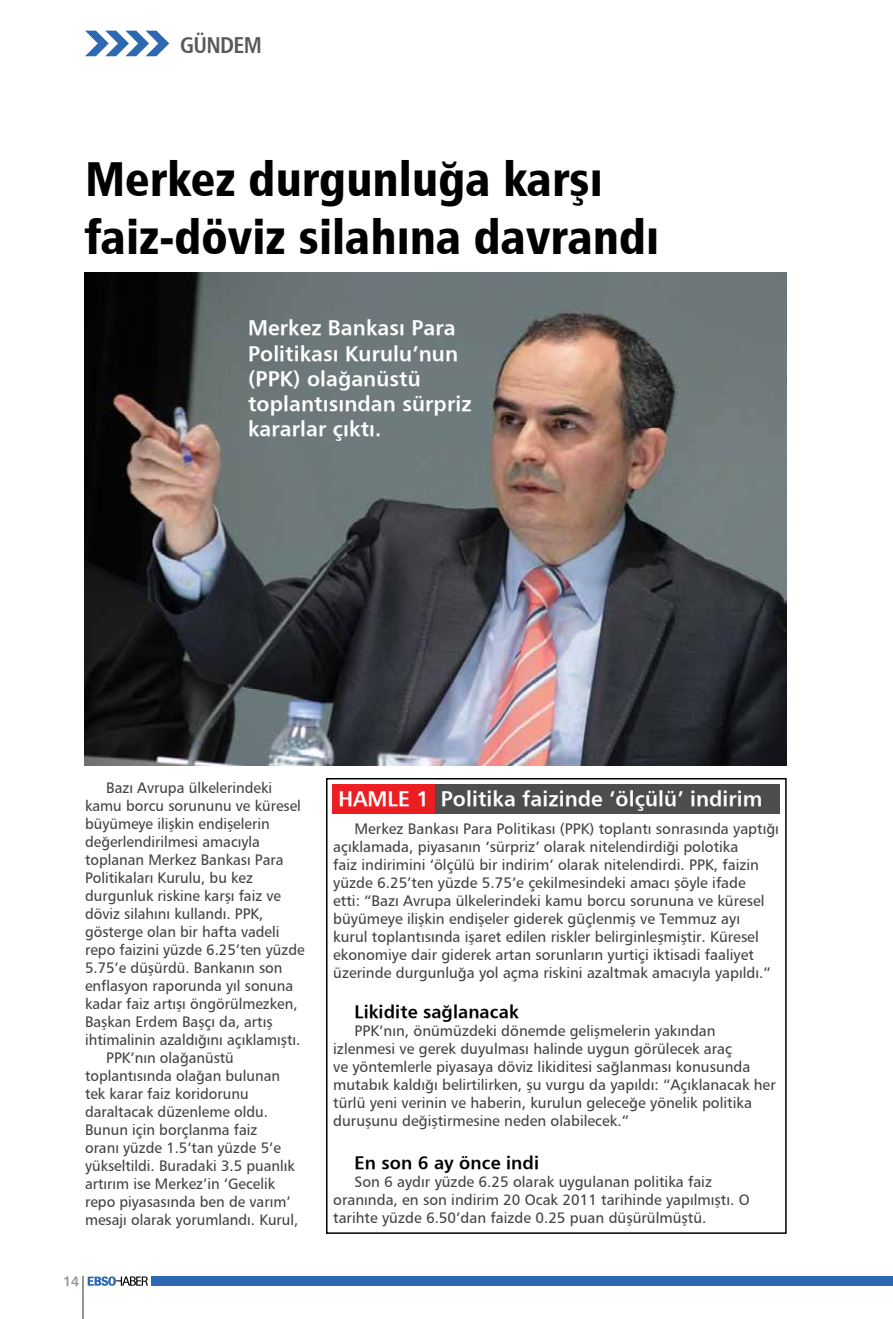
<style>
.page{position:relative;width:893px;height:1319px;background:#fff}
.page>*{position:absolute;margin:0;border:0;box-sizing:border-box;transform-origin:0 0}
.t1{font:900 condensed 48px/57.6px "Frutiger";color:#000}
.t2{font:700 condensed 22.5px "Frutiger";letter-spacing:-.03em;color:#58595b}
.t3{font:700 21px/25.2px "Frutiger";letter-spacing:.005em;color:#fff}
.t4{font:700 18px "Frutiger";letter-spacing:.005em;color:#000}
.t5{font:15px/18px "Frutiger Roman";color:#414042}
.t6{font:700 13.5px "Frutiger";color:#939598}
</style>
<div class="page">
<svg style="left:88px;top:1276px;width:60px;height:9px"></svg>
<div style="left:151px;top:1276px;width:742px;height:9px;background:#2d68b2"></div>
<hr style="left:83px;top:1276px;width:1px;height:42px;background:#939598">
<svg style="left:85px;top:31px;width:84px;height:25px"></svg>
<div style="left:332px;top:784px;width:104px;height:29px;background:#ed1d24"></div>
<div style="left:436px;top:784px;width:344px;height:29px;background:#4d4d4d"></div>
<div style="left:326px;top:777px;width:461px;height:456px;border:2px solid #000"></div>
<img style="left:85px;top:272px;width:702px;height:493px">
<h2 class="t2" style="left:180px;top:31px;width:83px">GÜNDEM</h2>
<h1 class="t1" style="left:85px;top:150px;width:576px">Merkez durgunluğa karşı faiz-döviz silahına davrandı</h1>
<h3 class="t3" style="left:248px;top:315px;width:225px">Merkez Bankası Para<br>Politikası Kurulu’nun (PPK) olağanüstü toplantısından sürpriz kararlar çıktı.</h3>
<p class="t5" style="left:106px;top:778px;width:167px">Bazı Avrupa ülkelerindeki</p>
<p class="t5" style="left:85px;top:796px;width:217px">kamu borcu sorununu ve küresel</p>
<p class="t5" style="left:85px;top:814px;width:186px">büyümeye ilişkin endişelerin</p>
<p class="t5" style="left:85px;top:832px;width:176px">değerlendirilmesi amacıyla</p>
<p class="t5" style="left:85px;top:850px;width:200px">toplanan Merkez Bankası Para</p>
<p class="t5" style="left:85px;top:868px;width:170px">Politikaları Kurulu, bu kez</p>
<p class="t5" style="left:85px;top:886px;width:197px">durgunluk riskine karşı faiz ve</p>
<p class="t5" style="left:85px;top:904px;width:180px">döviz silahını kullandı. PPK,</p>
<p class="t5" style="left:85px;top:922px;width:196px">gösterge olan bir hafta vadeli</p>
<p class="t5" style="left:85px;top:940px;width:221px">repo faizini yüzde 6.25’ten yüzde</p>
<p class="t5" style="left:85px;top:958px;width:199px">5.75’e düşürdü. Bankanın son</p>
<p class="t5" style="left:85px;top:976px;width:210px">enflasyon raporunda yıl sonuna</p>
<p class="t5" style="left:85px;top:994px;width:214px">kadar faiz artışı öngörülmezken,</p>
<p class="t5" style="left:85px;top:1012px;width:189px">Başkan Erdem Başçı da, artış</p>
<p class="t5" style="left:85px;top:1030px;width:217px">ihtimalinin azaldığını açıklamıştı.</p>
<p class="t5" style="left:106px;top:1048px;width:129px">PPK’nın olağanüstü</p>
<p class="t5" style="left:85px;top:1066px;width:197px">toplantısında olağan bulunan</p>
<p class="t5" style="left:85px;top:1084px;width:165px">tek karar faiz koridorunu</p>
<p class="t5" style="left:85px;top:1102px;width:184px">daraltacak düzenleme oldu.</p>
<p class="t5" style="left:85px;top:1120px;width:174px">Bunun için borçlanma faiz</p>
<p class="t5" style="left:85px;top:1138px;width:197px">oranı yüzde 1.5’tan yüzde 5’e</p>
<p class="t5" style="left:85px;top:1156px;width:211px">yükseltildi. Buradaki 3.5 puanlık</p>
<p class="t5" style="left:85px;top:1174px;width:192px">artırım ise Merkez’in ‘Gecelik</p>
<p class="t5" style="left:85px;top:1192px;width:207px">repo piyasasında ben de varım’</p>
<p class="t5" style="left:85px;top:1210px;width:215px">mesajı olarak yorumlandı. Kurul,</p>
<p class="t6" style="left:63px;top:1272px;width:18px">14</p>
<h3 class="t3" style="left:338px;top:786px;width:426px">HAMLE 1 Politika faizinde ‘ölçülü’ indirim</h3>
<p class="t5" style="left:333px;top:819px;width:447px;text-indent:21px">Merkez Bankası Para Politikası (PPK) toplantı sonrasında yaptığı açıklamada, piyasanın ‘sürpriz’ olarak nitelendirdiği polotika<br>faiz indirimini ‘ölçülü bir indirim’ olarak nitelendirdi. PPK, faizin yüzde 6.25’ten yüzde 5.75’e çekilmesindeki amacı şöyle ifade<br>etti: “Bazı Avrupa ülkelerindeki kamu borcu sorununa ve küresel büyümeye ilişkin endişeler giderek güçlenmiş ve Temmuz ayı<br>kurul toplantısında işaret edilen riskler belirginleşmiştir. Küresel ekonomiye dair giderek artan sorunların yurtiçi iktisadi faaliyet üzerinde durgunluğa yol açma riskini azaltmak amacıyla yapıldı.”</p>
<p class="t4" style="left:354px;top:999px;width:166px">Likidite sağlanacak</p>
<p class="t5" style="left:333px;top:1020px;width:444px;text-indent:21px">PPK’nın, önümüzdeki dönemde gelişmelerin yakından izlenmesi ve gerek duyulması halinde uygun görülecek araç<br>ve yöntemlerle piyasaya döviz likiditesi sağlanması konusunda mutabık kaldığı belirtilirken, şu vurgu da yapıldı: “Açıklanacak her türlü yeni verinin ve haberin, kurulun geleceğe yönelik politika duruşunu değiştirmesine neden olabilecek.”</p>
<p class="t4" style="left:354px;top:1150px;width:186px">En son 6 ay önce indi</p>
<p class="t5" style="left:333px;top:1172px;width:418px;text-indent:21px">Son 6 aydır yüzde 6.25 olarak uygulanan politika faiz oranında, en son indirim 20 Ocak 2011 tarihinde yapılmıştı. O tarihte yüzde 6.50’dan faizde 0.25 puan düşürülmüştü.</p>
</div>
